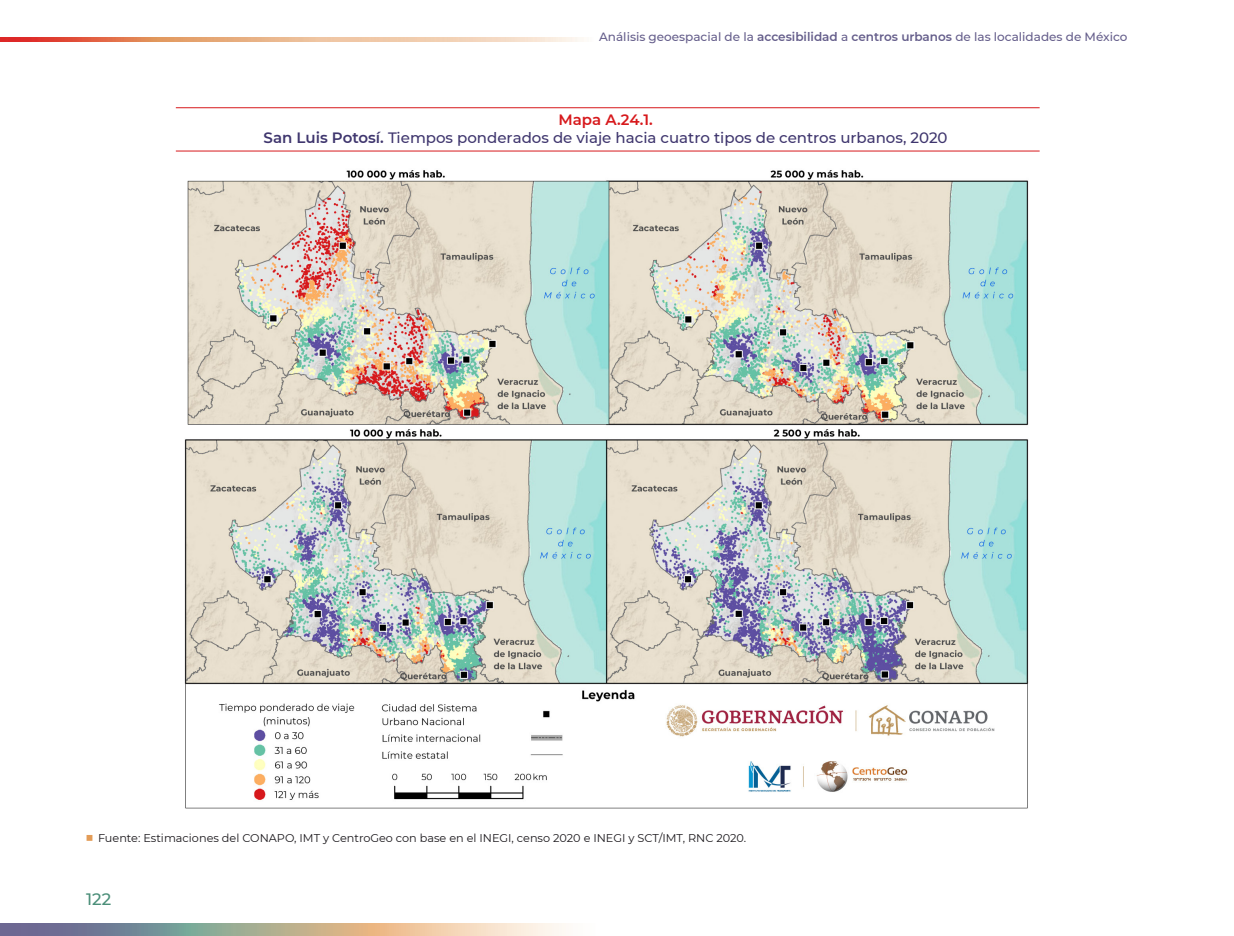
<style>
.page{position:relative;width:1234px;height:936px;background:#fff}
.page>*{position:absolute;margin:0;border:0;box-sizing:border-box;transform-origin:0 0}
.t1{font:500 16.5px "Montserrat";color:#4b8f79}
.GRÁFICAS_TÍTULO{font:500 15px "Montserrat";color:#3f366e}
.GRÁFICAS_TÍTULO-2{font:600 15px "Montserrat";letter-spacing:-.005em;color:#d7191c}
.t2{font:500 12px "Montserrat";color:#655e8b}
.Fuente_mapas_grafica{font:11.25px "Montserrat";color:#1a171b}
.s1{font-weight:600}
.s2{font-weight:700;font-size:15px;color:#e39c57}
</style>
<div class="page">
<img style="left:0;top:37px;width:584px;height:5px">
<svg style="left:0;top:923px;width:566px;height:12px"></svg>
<hr style="left:176px;top:151px;width:863px;height:1px;background:#d7191c">
<hr style="left:176px;top:107px;width:863px;height:1px;background:#d7191c">
<img style="left:185px;top:170px;width:842px;height:638px">
<p class="t2" style="left:599px;top:29px;width:530px">Análisis geoespacial de la <span class="s1">accesibilidad</span> a <span class="s1">centros urbanos</span> de las localidades de México</p>
<p class="GRÁFICAS_TÍTULO-2" style="left:558px;top:109px;width:96px">Mapa A.24.1.</p>
<p class="GRÁFICAS_TÍTULO" style="left:263px;top:127px;width:685px"><span class="s1">San Luis Potosí.</span> Tiempos ponderados de viaje hacia cuatro tipos de centros urbanos, 2020</p>
<p class="Fuente_mapas_grafica" style="left:85px;top:830px;width:662px"><span class="s2">■</span> Fuente: Estimaciones del CONAPO, IMT y CentroGeo con base en el INEGI, censo 2020 e INEGI y SCT/IMT, RNC 2020.</p>
<h1 class="t1" style="left:86px;top:887px;width:27px">122</h1>
</div>
